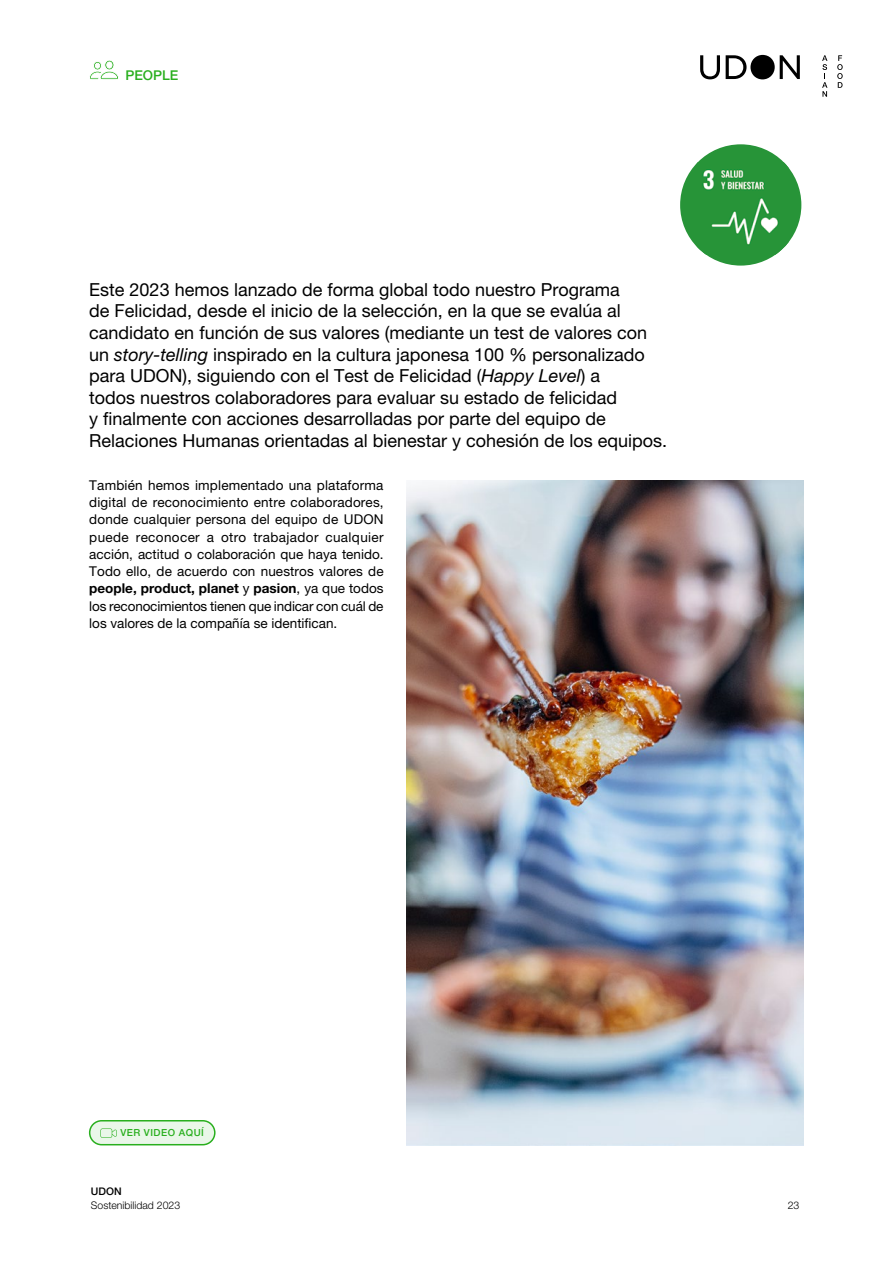
<style>
.page{position:relative;width:893px;height:1263px;background:#fff}
.page>*{position:absolute;margin:0;border:0;box-sizing:border-box;transform-origin:0 0}
.t1{font:18px/21.6px "Helvetica Neue LT Pro";color:#000}
.t2{font:13.5px/17.2px "Helvetica Neue LT Pro";color:#000;text-align:justify}
.t3{font:500 13.5px "Helvetica Neue LT Pro";color:#29af1e}
.t4{font:300 10.5px "Helvetica Neue LT Pro";color:#000}
.t5{font:500 10.5px "Helvetica Neue LT Pro";color:#000}
.t6{font:500 9.75px "Helvetica Neue LT Pro";letter-spacing:.05em;color:#29af1e}
.s1{font-style:italic}
.s2{font-weight:700}
</style>
<div class="page">
<svg style="left:700px;top:55px;width:20px;height:24px"></svg>
<svg style="left:726px;top:55px;width:20px;height:24px"></svg>
<div style="left:750px;top:55px;width:25px;height:24px;background:#000;border-radius:50%"></div>
<svg style="left:780px;top:55px;width:20px;height:24px"></svg>
<svg style="left:822px;top:55px;width:5px;height:42px"></svg>
<svg style="left:837px;top:55px;width:6px;height:33px"></svg>
<div style="left:680px;top:144px;width:121px;height:122px;background:#279438;border-radius:50%"></div>
<img style="left:697px;top:162px;width:92px;height:93px">
<div style="left:90px;top:1121px;width:125px;height:24px;background:#eaf7e9;border-radius:12px"></div>
<div style="left:89px;top:1120px;width:127px;height:25px;border:2px solid #29af1e;border-radius:12px"></div>
<img style="left:407px;top:480px;width:397px;height:665px">
<svg style="left:90px;top:60px;width:29px;height:20px"></svg>
<svg style="left:100px;top:1128px;width:17px;height:10px"></svg>
<p class="t3" style="left:125px;top:67px;width:55px">PEOPLE</p>
<p class="t1" style="left:89px;top:278px;width:579px">Este 2023 hemos lanzado de forma global todo nuestro Programa<br>de Felicidad, desde el inicio de la selección, en la que se evalúa al candidato en función de sus valores (mediante un test de valores con un <span class="s1">story-telling</span> inspirado en la cultura japonesa 100 % personalizado para UDON), siguiendo con el Test de Felicidad (<span class="s1">Happy Level</span>) a<br>todos nuestros colaboradores para evaluar su estado de felicidad<br>y finalmente con acciones desarrolladas por parte del equipo de Relaciones Humanas orientadas al bienestar y cohesión de los equipos.</p>
<p class="t2" style="left:89px;top:476px;width:296px">También hemos implementado una plataforma digital de reconocimiento entre colaboradores, donde cualquier persona del equipo de UDON puede reconocer a otro trabajador cualquier acción, actitud o colaboración que haya tenido.<br>Todo ello, de acuerdo con nuestros valores de <span class="s2">people, product, planet</span> y <span class="s2">pasion</span>, ya que todos los reconocimientos tienen que indicar con cuál de los valores de la compañía se identifican.</p>
<p class="t6" style="left:120px;top:1127px;width:85px">VER VIDEO AQUÍ</p>
<p class="t5" style="left:91px;top:1185px;width:32px">UDON</p>
<p class="t4" style="left:91px;top:1199px;width:91px">Sostenibilidad 2023</p>
<p class="t4" style="left:788px;top:1199px;width:13px">23</p>
</div>
